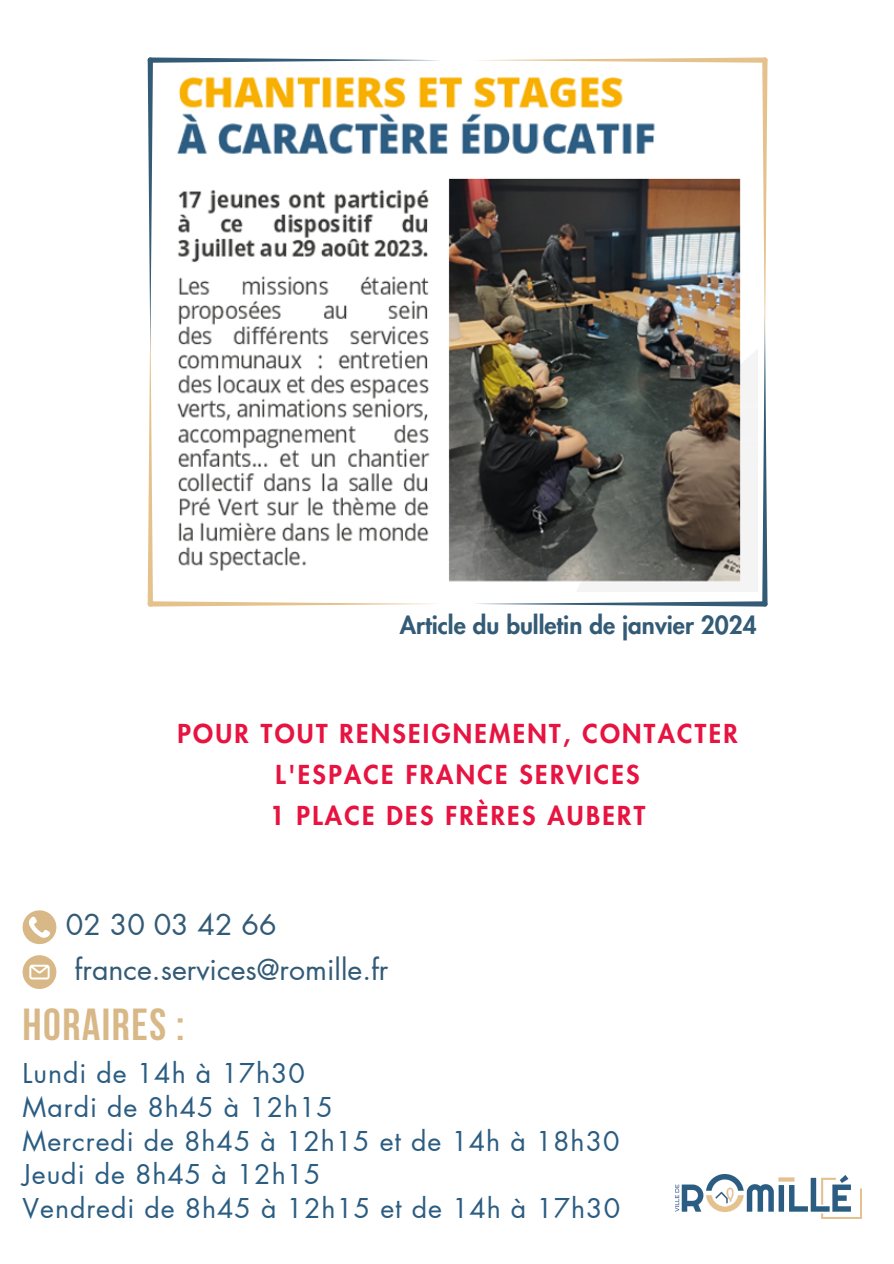
<style>
.page{position:relative;width:894px;height:1264px;background:#fff}
.page>*{position:absolute;margin:0;border:0;box-sizing:border-box;transform-origin:0 0}
.t1{font:700 44.7px "Bebas Neue";letter-spacing:.035em;color:#d9b887}
.t2{font:28.5px/45px "Futura LT Pro";color:#335b76}
.t3{font:26.7px/33.8px "Futura LT Pro";letter-spacing:.035em;color:#2b5d82}
.t4{font:800 25.5px/40.5px "Futura LT Pro";letter-spacing:.09em;color:#e71341;text-align:center}
.t5{font:800 24.15px "Futura LT Pro";color:#335b76}
</style>
<div class="page">
<img style="left:441px;top:77px;width:32px;height:505px">
<svg style="left:147px;top:57px;width:294px;height:550px"></svg>
<img style="left:473px;top:57px;width:295px;height:550px">
<svg style="left:23px;top:910px;width:33px;height:34px"></svg>
<svg style="left:23px;top:955px;width:33px;height:33px"></svg>
<img style="left:675px;top:1174px;width:186px;height:43px">
<p class="t5" style="left:400px;top:614px;width:358px">Article du bulletin de janvier 2024</p>
<p class="t4" style="left:177px;top:715px;width:561px">POUR TOUT RENSEIGNEMENT, CONTACTER<br>L'ESPACE FRANCE SERVICES<br>1 PLACE DES FRÈRES AUBERT</p>
<p class="t2" style="left:75px;top:903px;width:315px;text-indent:-9px">02 30 03 42 66 france.services@romille.fr</p>
<p class="t1" style="left:23px;top:1006px;width:163px">HORAIRES :</p>
<p class="t3" style="left:23px;top:1057px;width:599px">Lundi de 14h à 17h30<br>Mardi de 8h45 à 12h15<br>Mercredi de 8h45 à 12h15 et de 14h à 18h30<br>Jeudi de 8h45 à 12h15<br>Vendredi de 8h45 à 12h15 et de 14h à 17h30</p>
</div>
